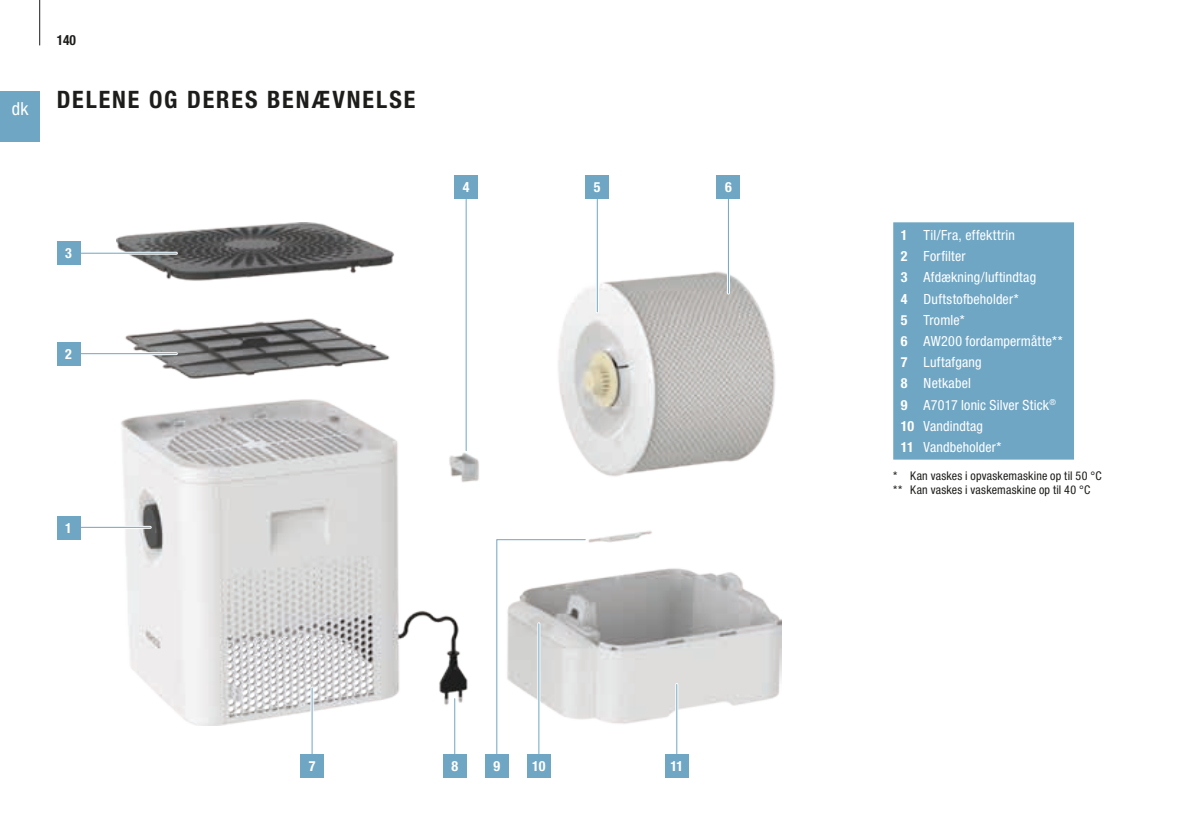
<style>
.page{position:relative;width:1191px;height:840px;background:#fff}
.page>*{position:absolute;margin:0;border:0;box-sizing:border-box;transform-origin:0 0}
.t1{font:700 condensed 24px "Helvetica Neue LTW1 G";letter-spacing:.08em;color:#1d1d1b}
.t2{font:condensed 18px "Helvetica Neue LTW1 G";color:#fff}
.t3{font:condensed 14px/21.2px "Helvetica Neue LTW1 G";letter-spacing:.015em;color:#fff}
.t4{font:700 condensed 14px "Helvetica Neue LTW1 G";color:#fff}
.t5{font:700 condensed 14px "Helvetica Neue LTW1 G";color:#1d1d1b;scale:.96 1}
.t6{font:condensed 12px/14.4px "Helvetica Neue LTW1 G";letter-spacing:.02em;color:#1d1d1b}
.s1{font-weight:700}
</style>
<div class="page">
<img style="left:116px;top:222px;width:665px;height:503px">
<hr style="left:78px;top:525px;width:72px;height:3px;background:#fff">
<hr style="left:78px;top:352px;width:98px;height:3px;background:#fff">
<hr style="left:78px;top:251px;width:98px;height:3px;background:#fff">
<hr style="left:464px;top:197px;width:3px;height:253px;background:#fff">
<hr style="left:596px;top:197px;width:3px;height:115px;background:#fff">
<hr style="left:727px;top:197px;width:3px;height:96px;background:#fff">
<hr style="left:453px;top:698px;width:3px;height:57px;background:#fff">
<hr style="left:310px;top:687px;width:3px;height:68px;background:#fff">
<div style="left:57px;top:515px;width:24px;height:24px;background:#6fa6c4"></div>
<div style="left:57px;top:342px;width:24px;height:23px;background:#6fa6c4"></div>
<div style="left:57px;top:242px;width:24px;height:23px;background:#6fa6c4"></div>
<div style="left:454px;top:175px;width:24px;height:23px;background:#6fa6c4"></div>
<div style="left:585px;top:175px;width:24px;height:23px;background:#6fa6c4"></div>
<div style="left:716px;top:175px;width:24px;height:23px;background:#6fa6c4"></div>
<div style="left:443px;top:753px;width:23px;height:24px;background:#6fa6c4"></div>
<div style="left:527px;top:753px;width:24px;height:24px;background:#6fa6c4"></div>
<div style="left:300px;top:753px;width:24px;height:24px;background:#6fa6c4"></div>
<hr style="left:78px;top:526px;width:72px;height:1px;background:#6fa6c4">
<hr style="left:78px;top:353px;width:98px;height:1px;background:#6fa6c4">
<hr style="left:78px;top:252px;width:98px;height:1px;background:#6fa6c4">
<hr style="left:465px;top:197px;width:1px;height:253px;background:#6fa6c4">
<hr style="left:597px;top:197px;width:1px;height:115px;background:#6fa6c4">
<hr style="left:728px;top:197px;width:1px;height:96px;background:#6fa6c4">
<hr style="left:454px;top:698px;width:1px;height:57px;background:#6fa6c4">
<hr style="left:311px;top:687px;width:1px;height:68px;background:#6fa6c4">
<svg style="left:494px;top:536px;width:94px;height:218px"></svg>
<hr style="left:675px;top:684px;width:3px;height:71px;background:#fff">
<div style="left:485px;top:753px;width:24px;height:24px;background:#6fa6c4"></div>
<div style="left:665px;top:753px;width:23px;height:24px;background:#6fa6c4"></div>
<hr style="left:676px;top:684px;width:1px;height:71px;background:#6fa6c4">
<div style="left:0;top:91px;width:40px;height:51px;background:#6fa6c4"></div>
<hr style="left:39px;top:0;width:1px;height:45px;background:#1d1d1b">
<div style="left:894px;top:223px;width:179px;height:235px;background:#6fa6c4"></div>
<div style="left:893px;top:222px;width:181px;height:237px;border:2px solid #6fa6c4"></div>
<p class="t2" style="left:12px;top:98px;width:18px">dk</p>
<p class="t5" style="left:57px;top:32px;width:21px">140</p>
<h1 class="t1" style="left:57px;top:85px;width:360px">DELENE OG DERES BENÆVNELSE</h1>
<p class="t4" style="left:65px;top:245px;width:8px">3</p>
<p class="t4" style="left:65px;top:345px;width:8px">2</p>
<p class="t4" style="left:463px;top:178px;width:8px">4</p>
<p class="t4" style="left:594px;top:178px;width:8px">5</p>
<p class="t4" style="left:725px;top:178px;width:8px">6</p>
<p class="t4" style="left:65px;top:519px;width:8px">1</p>
<p class="t4" style="left:309px;top:757px;width:8px">7</p>
<p class="t4" style="left:451px;top:757px;width:8px">8</p>
<p class="t4" style="left:493px;top:757px;width:8px">9</p>
<p class="t4" style="left:532px;top:757px;width:15px">10</p>
<p class="t4" style="left:670px;top:757px;width:14px">11</p>
<p class="t3" style="left:901px;top:224px;width:163px"><span class="s1">1</span> Til/Fra, effekttrin<br><span class="s1">2</span> Forfilter<br><span class="s1">3</span> Afdækning/luftindtag<br><span class="s1">4</span> Duftstofbeholder*<br><span class="s1">5</span> Tromle*<br><span class="s1">6</span> AW200 fordampermåtte**<br><span class="s1">7</span> Luftafgang<br><span class="s1">8</span> Netkabel<br><span class="s1">9</span> A7017 Ionic Silver Stick<sup>®<br></sup><span class="s1">10</span> Vandindtag<br><span class="s1">11</span> Vandbeholder*</p>
<p class="t6" style="left:893px;top:468px;width:210px">* Kan vaskes i opvaskemaskine op til 50 °C ** Kan vaskes i vaskemaskine op til 40 °C</p>
</div>
